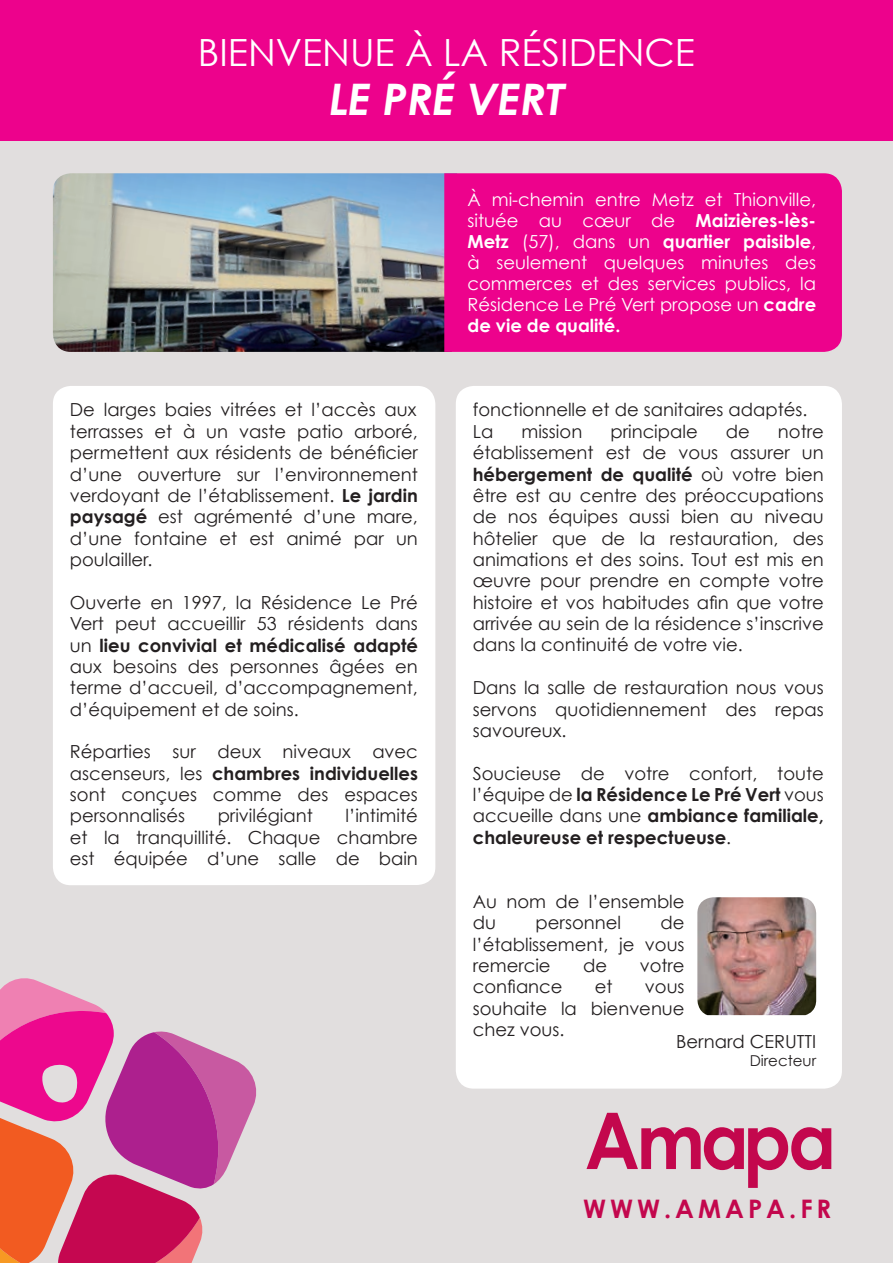
<style>
.page{position:relative;width:893px;height:1263px;background:#fff}
.page>*{position:absolute;margin:0;border:0;box-sizing:border-box;transform-origin:0 0}
.t1{font:italic 700 43.5px "Century Gothic";color:#fff}
.t2{font:37.5px "Century Gothic";color:#fff}
.t3{font:700 25.5px "Century Gothic";letter-spacing:.155em;color:#c3074d}
.t4{font:18px/21.3px "Century Gothic";color:#231f20;text-align:justify}
.t5{font:18px/21px "Century Gothic";color:#fff;text-align:justify}
.t6{font:700 18px/21.3px "Century Gothic";color:#231f20;text-align:justify}
.t7{font:15px "Century Gothic";color:#231f20}
.s1{font-weight:700}
.s2{font-weight:400}
</style>
<div class="page">
<div style="left:0;top:13px;width:893px;height:1250px;background:#e1dede"></div>
<img style="left:53px;top:173px;width:391px;height:179px">
<div style="left:456px;top:386px;width:386px;height:702px;background:#fff;border-radius:18px"></div>
<img style="left:697px;top:897px;width:119px;height:118px">
<svg style="left:0;top:978px;width:257px;height:285px"></svg>
<div style="left:0;top:0;width:893px;height:140px;background:#ed028c"></div>
<div style="left:53px;top:386px;width:382px;height:499px;background:#fff;border-radius:18px"></div>
<div style="left:444px;top:173px;width:398px;height:179px;background:#ed028c"></div>
<svg style="left:586px;top:1113px;width:245px;height:75px"></svg>
<h2 class="t2" style="left:198px;top:29px;width:499px">BIENVENUE À LA RÉSIDENCE</h2>
<h1 class="t1" style="left:329px;top:72px;width:236px">LE PRÉ VERT</h1>
<p class="t4" style="left:70px;top:399px;width:350px">De larges baies vitrées et l’accès aux terrasses et à un vaste patio arboré, permettent aux résidents de bénéficier d’une ouverture sur l’environnement verdoyant de l’établissement. <span class="s1">Le jardin paysagé</span> est agrémenté d’une mare, d’une fontaine et est animé par un poulailler.</p>
<p class="t4" style="left:70px;top:591px;width:350px">Ouverte en 1997, la Résidence Le Pré Vert peut accueillir 53 résidents dans un <span class="s1">lieu convivial et médicalisé adapté </span>aux besoins des personnes âgées en terme d’accueil, d’accompagnement, d’équipement et de soins.</p>
<p class="t4" style="left:70px;top:741px;width:350px">Réparties sur deux niveaux avec ascenseurs, les <span class="s1">chambres individuelles </span>sont conçues comme des espaces personnalisés</p>
<p class="t4" style="left:70px;top:805px;width:350px;text-indent:276px">l’intimité et la tranquillité. Chaque chambre est équipée d’une salle de bain</p>
<p class="t4" style="left:218px;top:805px;width:97px">privilégiant</p>
<p class="t5" style="left:467px;top:189px;width:350px">À mi-chemin entre Metz et Thionville, située au cœur de <span class="s1">Maizières-lès-Metz</span> (57), dans un <span class="s1">quartier paisible</span>, à seulement quelques minutes des commerces et des services publics, la Résidence Le Pré Vert propose un <span class="s1">cadre de vie de qualité.</span></p>
<p class="t4" style="left:473px;top:399px;width:336px">fonctionnelle et de sanitaires adaptés.<br>La</p>
<p class="t4" style="left:521px;top:420px;width:62px">mission</p>
<p class="t4" style="left:610px;top:420px;width:89px">principale</p>
<p class="t4" style="left:726px;top:420px;width:26px">de</p>
<p class="t4" style="left:473px;top:420px;width:353px;text-indent:305px">notre établissement est de vous assurer un <span class="s1">hébergement de qualité</span> où votre bien être est au centre des préoccupations de nos équipes aussi bien au niveau hôtelier que de la restauration, des animations et des soins. Tout est mis en œuvre pour prendre en compte votre histoire et vos habitudes afin que votre arrivée au sein de la résidence s’inscrive dans la continuité de votre vie.</p>
<p class="t4" style="left:473px;top:677px;width:353px">Dans la salle de restauration nous vous servons quotidiennement des repas savoureux.</p>
<p class="t6" style="left:473px;top:762px;width:353px"><span class="s2">Soucieuse de votre confort, toute l’équipe de</span> la Résidence Le Pré Vert <span class="s2">vous accueille dans une</span> ambiance familiale, chaleureuse et respectueuse<span class="s2">.</span></p>
<p class="t4" style="left:473px;top:890px;width:213px">Au nom de l’ensemble du</p>
<p class="t4" style="left:473px;top:912px;width:213px;text-indent:188px">de l’établissement, je vous remercie</p>
<p class="t4" style="left:536px;top:912px;width:87px">personnel</p>
<p class="t4" style="left:583px;top:955px;width:26px">de</p>
<p class="t4" style="left:640px;top:955px;width:46px">votre</p>
<p class="t4" style="left:473px;top:976px;width:91px">confiance</p>
<p class="t4" style="left:595px;top:976px;width:19px">et</p>
<p class="t4" style="left:473px;top:976px;width:213px;text-indent:172px">vous souhaite la bienvenue chez vous.</p>
<p class="t4" style="left:676px;top:1030px;width:142px">Bernard CERUTTI</p>
<p class="t7" style="left:750px;top:1051px;width:68px">Directeur</p>
<h3 class="t3" style="left:583px;top:1192px;width:250px">WWW.AMAPA.FR</h3>
</div>
